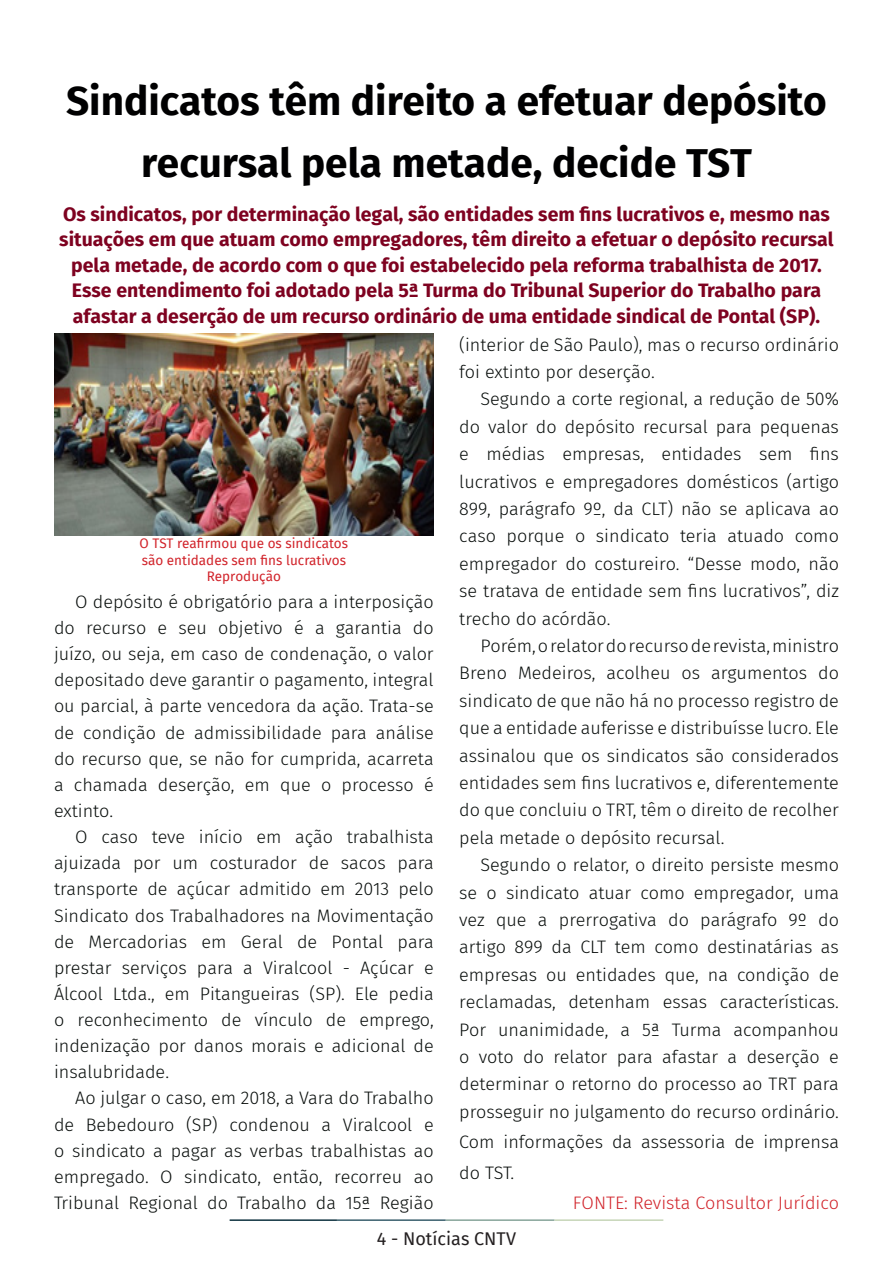
<style>
.page{position:relative;width:893px;height:1263px;background:#fff}
.page>*{position:absolute;margin:0;border:0;box-sizing:border-box;transform-origin:0 0}
.t1{font:700 40.5px/61.5px "Fira Sans";color:#000001;text-align:center}
.t2{font:700 19.5px/25.5px "Fira Sans";color:#7e0220;text-align:center}
.t3{font:300 18px/27.5px "Fira Sans";color:#080d0b;text-align:justify}
.t4{font:300 18px "Fira Sans";color:#d1232a}
.t5{font:18px "Fira Sans";color:#231f20}
.t6{font:13.5px "Fira Sans";color:#d1232a}
</style>
<div class="page">
<hr style="left:230px;top:1219px;width:107px;height:2px;background:#0e323f">
<hr style="left:337px;top:1219px;width:109px;height:2px;background:#3a5f6d">
<hr style="left:446px;top:1219px;width:109px;height:2px;background:#87a59a">
<hr style="left:555px;top:1219px;width:108px;height:2px;background:#c6d5b7">
<img style="left:54px;top:334px;width:380px;height:202px">
<p class="t1" style="left:66px;top:67px;width:762px">Sindicatos têm direito a efetuar depósito recursal pela metade, decide TST</p>
<p class="t2" style="left:59px;top:200px;width:776px">Os sindicatos, por determinação legal, são entidades sem fins lucrativos e, mesmo nas situações em que atuam como empregadores, têm direito a efetuar o depósito recursal pela metade, de acordo com o que foi estabelecido pela reforma trabalhista de 2017.<br>Esse entendimento foi adotado pela 5ª Turma do Tribunal Superior do Trabalho para afastar a deserção de um recurso ordinário de uma entidade sindical de Pontal (SP).</p>
<p class="t6" style="left:140px;top:533px;width:210px">O TST reafirmou que os sindicatos</p>
<p class="t6" style="left:142px;top:550px;width:206px">são entidades sem fins lucrativos</p>
<p class="t6" style="left:207px;top:566px;width:76px">Reprodução</p>
<p class="t3" style="left:54px;top:588px;width:381px;line-height:26.1px;text-indent:21px">O depósito é obrigatório para a interposição do recurso e seu objetivo é a garantia do juízo, ou seja, em caso de condenação, o valor depositado deve garantir o pagamento, integral ou parcial, à parte vencedora da ação. Trata-se de condição de admissibilidade para análise do recurso que, se não for cumprida, acarreta a chamada deserção, em que o processo é extinto.</p>
<p class="t3" style="left:54px;top:824px;width:381px;line-height:26.1px;text-indent:21px">O caso teve início em ação trabalhista ajuizada por um costurador de sacos para transporte de açúcar admitido em 2013 pelo Sindicato dos Trabalhadores na Movimentação de Mercadorias em Geral de Pontal para prestar serviços para a Viralcool - Açúcar e Álcool Ltda., em Pitangueiras (SP). Ele pedia o reconhecimento de vínculo de emprego, indenização por danos morais e adicional de insalubridade.</p>
<p class="t3" style="left:54px;top:1085px;width:381px;line-height:26.1px;text-indent:21px">Ao julgar o caso, em 2018, a Vara do Trabalho de Bebedouro (SP) condenou a Viralcool e o sindicato a pagar as verbas trabalhistas ao empregado. O sindicato, então, recorreu ao Tribunal Regional do Trabalho da 15ª Região</p>
<p class="t3" style="left:459px;top:331px;width:381px">(interior de São Paulo), mas o recurso ordinário foi extinto por deserção.</p>
<p class="t3" style="left:459px;top:385px;width:381px;text-indent:21px">Segundo a corte regional, a redução de 50% do valor do depósito recursal para pequenas e médias empresas, entidades sem fins lucrativos e empregadores domésticos (artigo 899, parágrafo 9º, da CLT) não se aplicava ao caso porque o sindicato teria atuado como empregador do costureiro. “Desse modo, não se tratava de entidade sem fins lucrativos”, diz trecho do acórdão.</p>
<p class="t3" style="left:459px;top:632px;width:381px;text-indent:21px">Porém, o relator do recurso de revista, ministro Breno Medeiros, acolheu os argumentos do sindicato de que não há no processo registro de que a entidade auferisse e distribuísse lucro. Ele assinalou que os sindicatos são considerados entidades sem fins lucrativos e, diferentemente do que concluiu o TRT, têm o direito de recolher pela metade o depósito recursal.</p>
<p class="t3" style="left:459px;top:851px;width:381px;text-indent:21px">Segundo o relator, o direito persiste mesmo se o sindicato atuar como empregador, uma vez que a prerrogativa do parágrafo 9º do artigo 899 da CLT tem como destinatárias as empresas ou entidades que, na condição de reclamadas, detenham essas características.<br>Por unanimidade, a 5ª Turma acompanhou o voto do relator para afastar a deserção e determinar o retorno do processo ao TRT para prosseguir no julgamento do recurso ordinário.</p>
<p class="t3" style="left:459px;top:1126px;width:381px;line-height:30.5px">Com informações da assessoria de imprensa do TST.</p>
<p class="t4" style="left:573px;top:1190px;width:268px">FONTE: Revista Consultor Jurídico</p>
<p class="t5" style="left:377px;top:1225px;width:141px">4 - Notícias CNTV</p>
</div>
